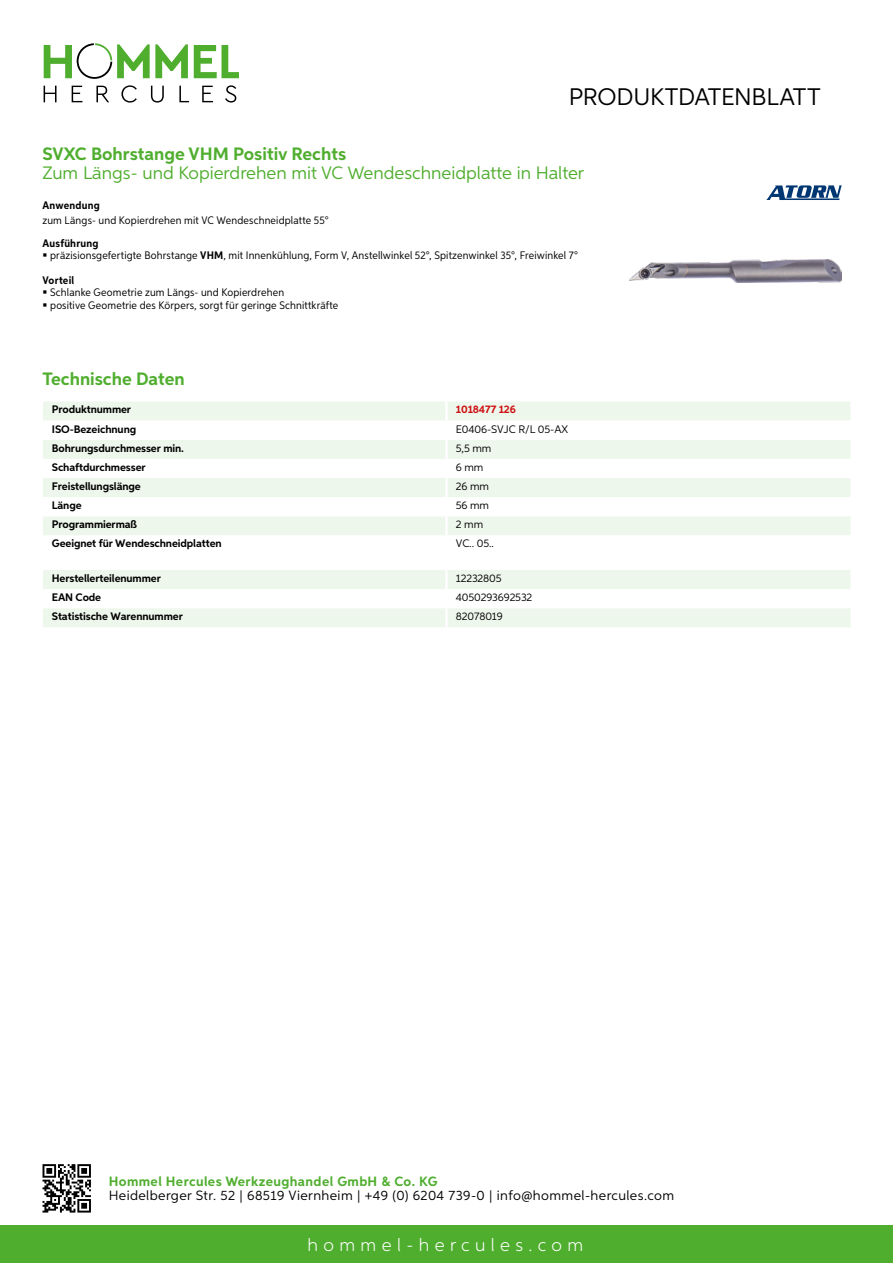
<style>
.page{position:relative;width:893px;height:1263px;background:#fff}
.page>*{position:absolute;margin:0;border:0;box-sizing:border-box;transform-origin:0 0}
.t1{font:24px "Aspira";letter-spacing:-.01em;color:#000}
.t2{font:18px "Aspira";color:#50ae2f}
.t3{font:700 18px "Aspira";color:#50ae2f}
.t4{font:300 18px "Aspira";letter-spacing:.3em;color:#fff}
.t5{font:13.5px "Aspira";letter-spacing:.03em;color:#000}
.t6{font:700 13.5px "Aspira";letter-spacing:.03em;color:#50ae2f}
.t7{font:10.95px/12.8px "Aspira Nar";letter-spacing:.015em;color:#000}
.t8{font:700 10.95px "Aspira";letter-spacing:-.01em;color:#000}
.t9{font:10.95px "Aspira";letter-spacing:-.01em;color:#000}
.t10{font:700 10.95px "Aspira Nar";letter-spacing:.02em;color:#000}
.t11{font:700 10.95px "Aspira";letter-spacing:-.01em;color:#cd1013}
.s1{font-weight:700}
</style>
<div class="page">
<div style="left:0;top:1226px;width:893px;height:37px;background:#50ae2f"></div>
<svg style="left:43px;top:1164px;width:48px;height:48px"></svg>
<svg style="left:194px;top:45px;width:45px;height:33px"></svg>
<svg style="left:44px;top:43px;width:144px;height:36px"></svg>
<svg style="left:44px;top:86px;width:13px;height:16px"></svg>
<svg style="left:72px;top:86px;width:10px;height:16px"></svg>
<svg style="left:96px;top:86px;width:13px;height:16px"></svg>
<svg style="left:121px;top:85px;width:16px;height:18px"></svg>
<svg style="left:151px;top:86px;width:13px;height:17px"></svg>
<svg style="left:179px;top:86px;width:10px;height:16px"></svg>
<svg style="left:202px;top:86px;width:11px;height:16px"></svg>
<svg style="left:225px;top:85px;width:11px;height:18px"></svg>
<div style="left:43px;top:401px;width:807px;height:19px;background:#eef7eb"></div>
<svg style="left:43px;top:440px;width:807px;height:95px;fill:#eef7eb"></svg>
<hr style="left:445px;top:401px;width:3px;height:20px;background:#fff">
<hr style="left:445px;top:440px;width:3px;height:19px;background:#fff">
<hr style="left:445px;top:459px;width:3px;height:19px;background:#fff">
<hr style="left:445px;top:478px;width:3px;height:19px;background:#fff">
<hr style="left:445px;top:497px;width:3px;height:19px;background:#fff">
<hr style="left:445px;top:516px;width:3px;height:19px;background:#fff">
<svg style="left:43px;top:570px;width:807px;height:57px"></svg>
<hr style="left:445px;top:608px;width:3px;height:19px;background:#fff">
<img style="left:629px;top:259px;width:213px;height:24px">
<svg style="left:766px;top:185px;width:76px;height:15px"></svg>
<h1 class="t1" style="left:569px;top:82px;width:253px">Produktdatenblatt</h1>
<h2 class="t3" style="left:43px;top:142px;width:305px">SVXC Bohrstange VHM Positiv Rechts</h2>
<h2 class="t2" style="left:43px;top:162px;width:543px">Zum Längs- und Kopierdrehen mit VC Wendeschneidplatte in Halter</h2>
<p class="t10" style="left:43px;top:199px;width:59px">Anwendung</p>
<p class="t7" style="left:43px;top:214px;width:288px">zum Längs- und Kopierdrehen mit VC Wendeschneidplatte 55°</p>
<p class="t7" style="left:50px;top:236px;width:529px;text-indent:-8px"><span class="s1">Ausführung<br></span>präzisionsgefertigte Bohrstange <span class="s1">VHM</span>, mit Innenkühlung, Form V, Anstellwinkel 52°, Spitzenwinkel 35°, Freiwinkel 7°</p>
<p class="t10" style="left:43px;top:273px;width:33px">Vorteil</p>
<p class="t7" style="left:50px;top:286px;width:290px">Schlanke Geometrie zum Längs- und Kopierdrehen<br>positive Geometrie des Körpers, sorgt für geringe Schnittkräfte</p>
<h2 class="t3" style="left:43px;top:367px;width:144px">Technische Daten</h2>
<p class="t8" style="left:52px;top:403px;width:81px">Produktnummer</p>
<p class="t11" style="left:456px;top:403px;width:62px">1018477 126</p>
<p class="t8" style="left:52px;top:422px;width:86px">ISO-Bezeichnung</p>
<p class="t9" style="left:456px;top:422px;width:114px">E0406-SVJC R/L 05-AX</p>
<p class="t8" style="left:52px;top:441px;width:134px">Bohrungsdurchmesser min.</p>
<p class="t9" style="left:456px;top:441px;width:37px">5,5 mm</p>
<p class="t8" style="left:52px;top:460px;width:95px">Schaftdurchmesser</p>
<p class="t9" style="left:456px;top:460px;width:29px">6 mm</p>
<p class="t8" style="left:52px;top:479px;width:90px">Freistellungslänge</p>
<p class="t9" style="left:456px;top:479px;width:35px">26 mm</p>
<p class="t8" style="left:52px;top:499px;width:31px">Länge</p>
<p class="t9" style="left:456px;top:499px;width:35px">56 mm</p>
<p class="t8" style="left:52px;top:518px;width:87px">Programmiermaß</p>
<p class="t9" style="left:456px;top:518px;width:29px">2 mm</p>
<p class="t8" style="left:52px;top:537px;width:171px">Geeignet für Wendeschneidplatten</p>
<p class="t9" style="left:456px;top:537px;width:40px">VC.. 05..</p>
<p class="t8" style="left:52px;top:571px;width:111px">Herstellerteilenummer</p>
<p class="t9" style="left:456px;top:571px;width:47px">12232805</p>
<p class="t8" style="left:52px;top:590px;width:51px">EAN Code</p>
<p class="t9" style="left:456px;top:591px;width:78px">4050293692532</p>
<p class="t8" style="left:52px;top:610px;width:132px">Statistische Warennummer</p>
<p class="t9" style="left:456px;top:610px;width:48px">82078019</p>
<p class="t6" style="left:109px;top:1172px;width:330px">Hommel Hercules Werkzeughandel GmbH &amp; Co. KG</p>
<p class="t5" style="left:109px;top:1187px;width:567px">Heidelberger Str. 52 | 68519 Viernheim | +49 (0) 6204 739-0 | info@hommel-hercules.com</p>
<h2 class="t4" style="left:307px;top:1234px;width:277px">hommel-hercules.com</h2>
</div>
